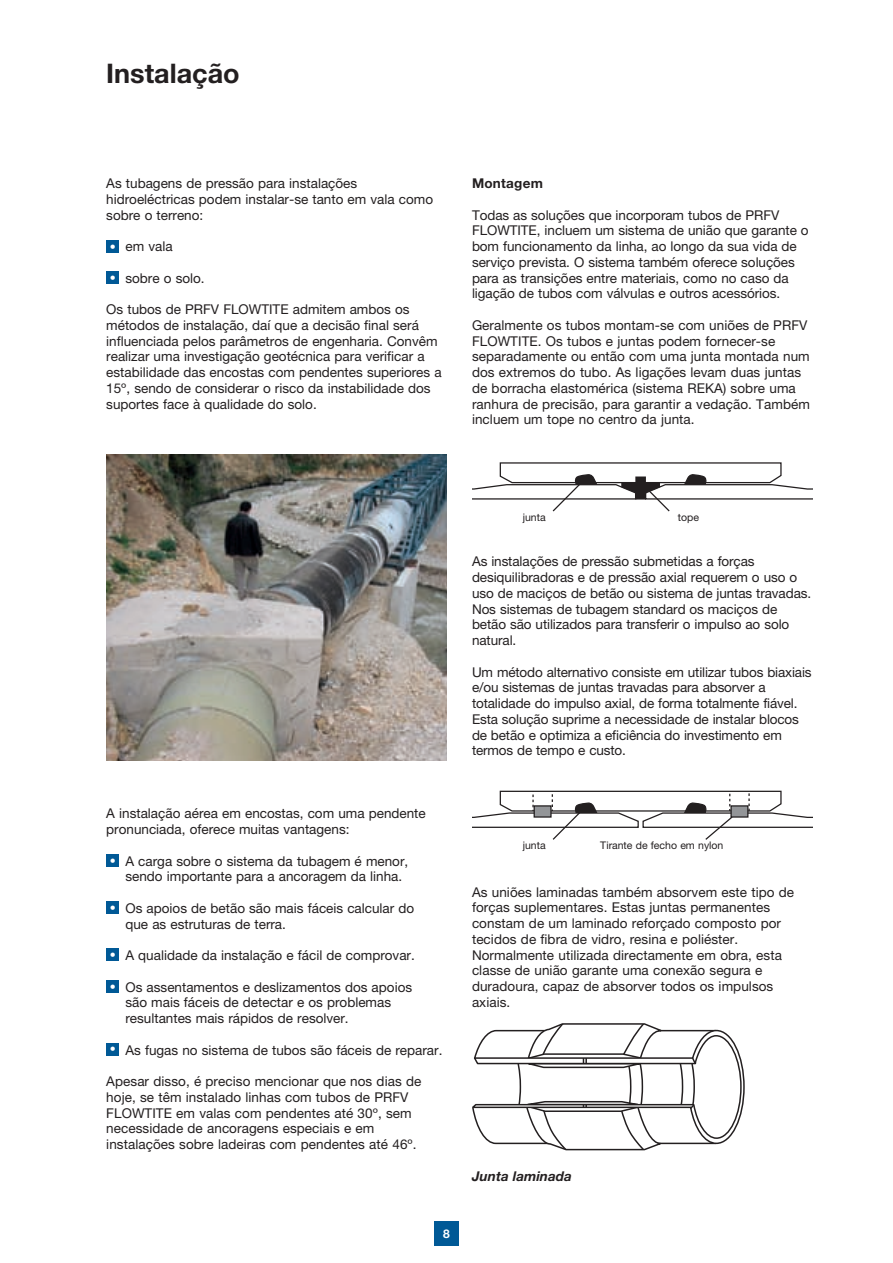
<style>
.page{position:relative;width:893px;height:1263px;background:#fff}
.page>*{position:absolute;margin:0;border:0;box-sizing:border-box;transform-origin:0 0}
.t1{font:700 27px "Helvetica Neue LT Pro";color:#231f20}
.t2{font:13.5px/15.8px "Helvetica Neue LT Pro";color:#231f20}
.t3{font:italic 700 13.5px "Helvetica Neue LT Pro";color:#231f20}
.t4{font:700 13.5px "Helvetica Neue LT Pro";letter-spacing:.015em;color:#231f20}
.t5{font:700 12px "Helvetica Neue LT Pro";color:#fff}
.t6{font:10.5px "Helvetica Neue LT Pro";color:#231f20}
</style>
<div class="page">
<div style="left:435px;top:1221px;width:24px;height:24px;background:#005996"></div>
<svg style="left:472px;top:1023px;width:273px;height:128px"></svg>
<div style="left:106px;top:271px;width:13px;height:13px;background:#005996"></div>
<div style="left:106px;top:240px;width:13px;height:13px;background:#005996"></div>
<img style="left:106px;top:455px;width:340px;height:306px">
<div style="left:106px;top:854px;width:13px;height:13px;background:#005996"></div>
<div style="left:106px;top:901px;width:13px;height:13px;background:#005996"></div>
<div style="left:106px;top:948px;width:13px;height:13px;background:#005996"></div>
<div style="left:106px;top:980px;width:13px;height:13px;background:#005996"></div>
<div style="left:106px;top:1043px;width:13px;height:12px;background:#005996"></div>
<svg style="left:472px;top:790px;width:340px;height:50px"></svg>
<svg style="left:472px;top:462px;width:340px;height:50px"></svg>
<h1 class="t1" style="left:106px;top:57px;width:135px">Instalação</h1>
<p class="t2" style="left:106px;top:175px;width:328px">As tubagens de pressão para instalações hidroeléctricas podem instalar-se tanto em vala como sobre o terreno:</p>
<p class="t2" style="left:125px;top:238px;width:49px">em vala</p>
<p class="t2" style="left:125px;top:270px;width:81px">sobre o solo.</p>
<p class="t2" style="left:106px;top:301px;width:337px">Os tubos de PRFV FLOWTITE admitem ambos os métodos de instalação, daí que a decisão final será influenciada pelos parâmetros de engenharia. Convêm realizar uma investigação geotécnica para verificar a estabilidade das encostas com pendentes superiores a 15º, sendo de considerar o risco da instabilidade dos suportes face à qualidade do solo.</p>
<p class="t5" style="left:110px;top:239px;width:8px">•</p>
<p class="t5" style="left:110px;top:270px;width:8px">•</p>
<p class="t4" style="left:472px;top:175px;width:72px">Montagem</p>
<p class="t2" style="left:472px;top:207px;width:338px">Todas as soluções que incorporam tubos de PRFV FLOWTITE, incluem um sistema de união que garante o bom funcionamento da linha, ao longo da sua vida de serviço prevista. O sistema também oferece soluções para as transições entre materiais, como no caso da ligação de tubos com válvulas e outros acessórios.</p>
<p class="t2" style="left:472px;top:317px;width:339px">Geralmente os tubos montam-se com uniões de PRFV FLOWTITE. Os tubos e juntas podem fornecer-se separadamente ou então com uma junta montada num dos extremos do tubo. As ligações levam duas juntas de borracha elastomérica (sistema REKA) sobre uma ranhura de precisão, para garantir a vedação. Também incluem um tope no centro da junta.</p>
<p class="t2" style="left:106px;top:805px;width:321px">A instalação aérea em encostas, com uma pendente pronunciada, oferece muitas vantagens:</p>
<p class="t2" style="left:125px;top:853px;width:284px">A carga sobre o sistema da tubagem é menor, sendo importante para a ancoragem da linha.</p>
<p class="t2" style="left:125px;top:900px;width:290px">Os apoios de betão são mais fáceis calcular do que as estruturas de terra.</p>
<p class="t2" style="left:125px;top:947px;width:291px">A qualidade da instalação e fácil de comprovar.</p>
<p class="t2" style="left:125px;top:979px;width:288px">Os assentamentos e deslizamentos dos apoios são mais fáceis de detectar e os problemas resultantes mais rápidos de resolver.</p>
<p class="t2" style="left:125px;top:1042px;width:318px">As fugas no sistema de tubos são fáceis de reparar.</p>
<p class="t2" style="left:106px;top:1073px;width:317px">Apesar disso, é preciso mencionar que nos dias de hoje, se têm instalado linhas com tubos de PRFV FLOWTITE em valas com pendentes até 30º, sem necessidade de ancoragens especiais e em instalações sobre ladeiras com pendentes até 46º.</p>
<p class="t5" style="left:110px;top:853px;width:8px">•</p>
<p class="t5" style="left:110px;top:900px;width:8px">•</p>
<p class="t5" style="left:110px;top:947px;width:8px">•</p>
<p class="t5" style="left:110px;top:979px;width:8px">•</p>
<p class="t5" style="left:110px;top:1042px;width:8px">•</p>
<p class="t5" style="left:443px;top:1226px;width:8px">8</p>
<p class="t6" style="left:523px;top:511px;width:24px">junta</p>
<p class="t6" style="left:678px;top:511px;width:23px">tope</p>
<p class="t2" style="left:472px;top:553px;width:341px">As instalações de pressão submetidas a forças desiquilibradoras e de pressão axial requerem o uso o uso de maciços de betão ou sistema de juntas travadas.<br>Nos sistemas de tubagem standard os maciços de betão são utilizados para transferir o impulso ao solo natural.</p>
<p class="t2" style="left:472px;top:664px;width:341px">Um método alternativo consiste em utilizar tubos biaxiais e/ou sistemas de juntas travadas para absorver a totalidade do impulso axial, de forma totalmente fiável.<br>Esta solução suprime a necessidade de instalar blocos de betão e optimiza a eficiência do investimento em termos de tempo e custo.</p>
<p class="t6" style="left:523px;top:839px;width:24px">junta</p>
<p class="t6" style="left:600px;top:839px;width:125px">Tirante de fecho em nylon</p>
<p class="t2" style="left:472px;top:884px;width:324px">As uniões laminadas também absorvem este tipo de forças suplementares. Estas juntas permanentes constam de um laminado reforçado composto por tecidos de fibra de vidro, resina e poliéster.<br>Normalmente utilizada directamente em obra, esta classe de união garante uma conexão segura e duradoura, capaz de absorver todos os impulsos axiais.</p>
<p class="t3" style="left:472px;top:1167px;width:101px">Junta laminada</p>
</div>
